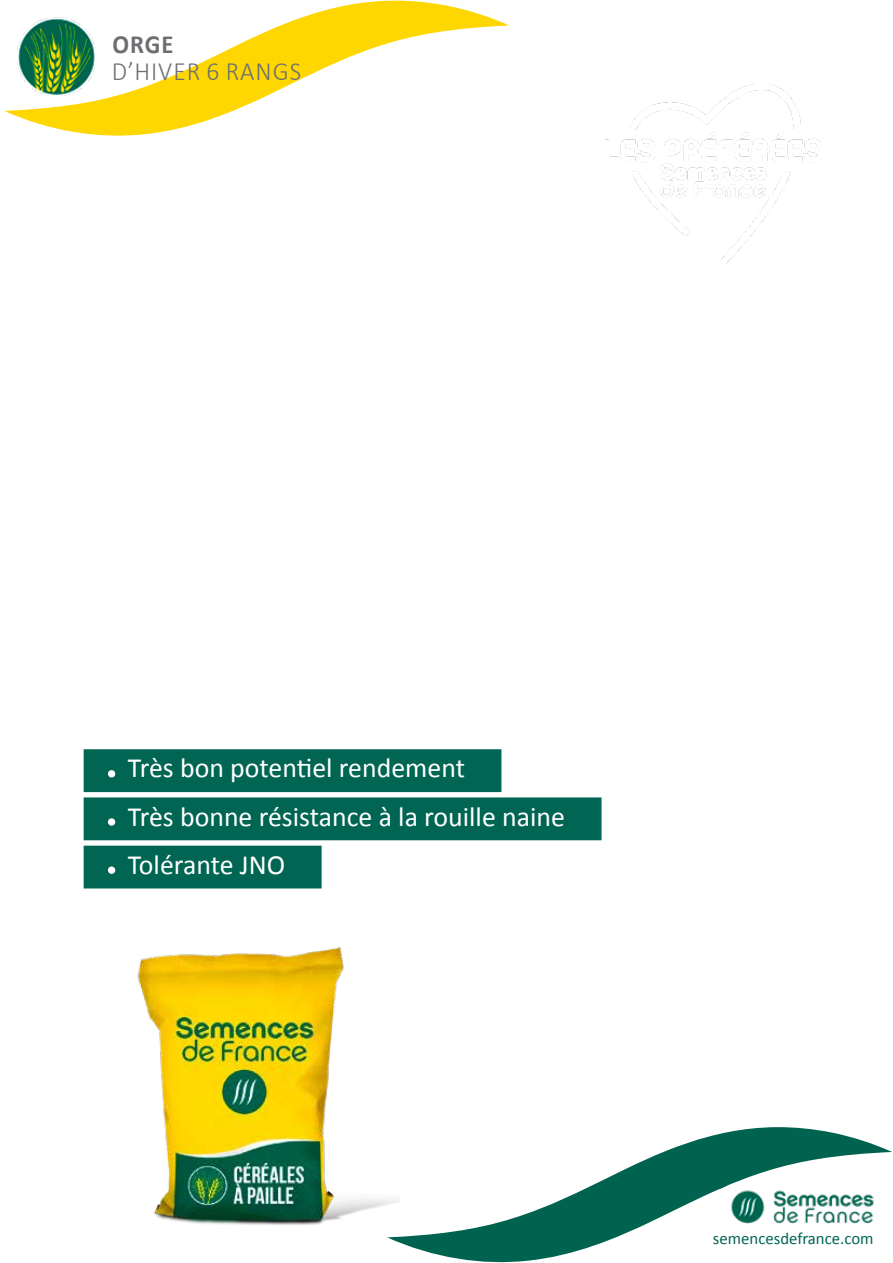
<style>
.page{position:relative;width:893px;height:1263px;background:#fff}
.page>*{position:absolute;margin:0;border:0;box-sizing:border-box;transform-origin:0 0}
.t1{font:27.9px/48.2px "Calibri";color:#fff}
.t2{font:300 26.4px "Calibri";letter-spacing:.04em;color:#6d6e71;scale:.96 1}
.t3{font:700 26.25px "Calibri";color:#6d6e71;scale:.94 1}
.t4{font:16.8px "Calibri";color:#006653}
</style>
<div class="page">
<svg style="left:4px;top:0;width:505px;height:136px"></svg>
<img style="left:606px;top:84px;width:216px;height:180px">
<div style="left:84px;top:749px;width:417px;height:43px;background:#006653"></div>
<div style="left:84px;top:797px;width:517px;height:43px;background:#006653"></div>
<div style="left:84px;top:846px;width:238px;height:42px;background:#006653"></div>
<div style="left:108px;top:770px;width:7px;height:7px;background:#fff;border-radius:50%"></div>
<div style="left:108px;top:818px;width:7px;height:8px;background:#fff;border-radius:50%"></div>
<div style="left:108px;top:866px;width:7px;height:8px;background:#fff;border-radius:50%"></div>
<img style="left:17px;top:16px;width:79px;height:80px">
<svg style="left:400px;top:1127px;width:492px;height:136px"></svg>
<svg style="left:720px;top:1186px;width:6px;height:3px"></svg>
<img style="left:137px;top:946px;width:263px;height:297px">
<p class="t3" style="left:112px;top:28px;width:67px">ORGE</p>
<p class="t2" style="left:112px;top:55px;width:199px">D’HIVER 6 RANGS</p>
<p class="t1" style="left:128px;top:744px;width:439px">Très bon potentiel rendement<br>Très bonne résistance à la rouille naine<br>Tolérante JNO</p>
<p class="t4" style="left:713px;top:1228px;width:162px">semencesdefrance.com</p>
</div>
